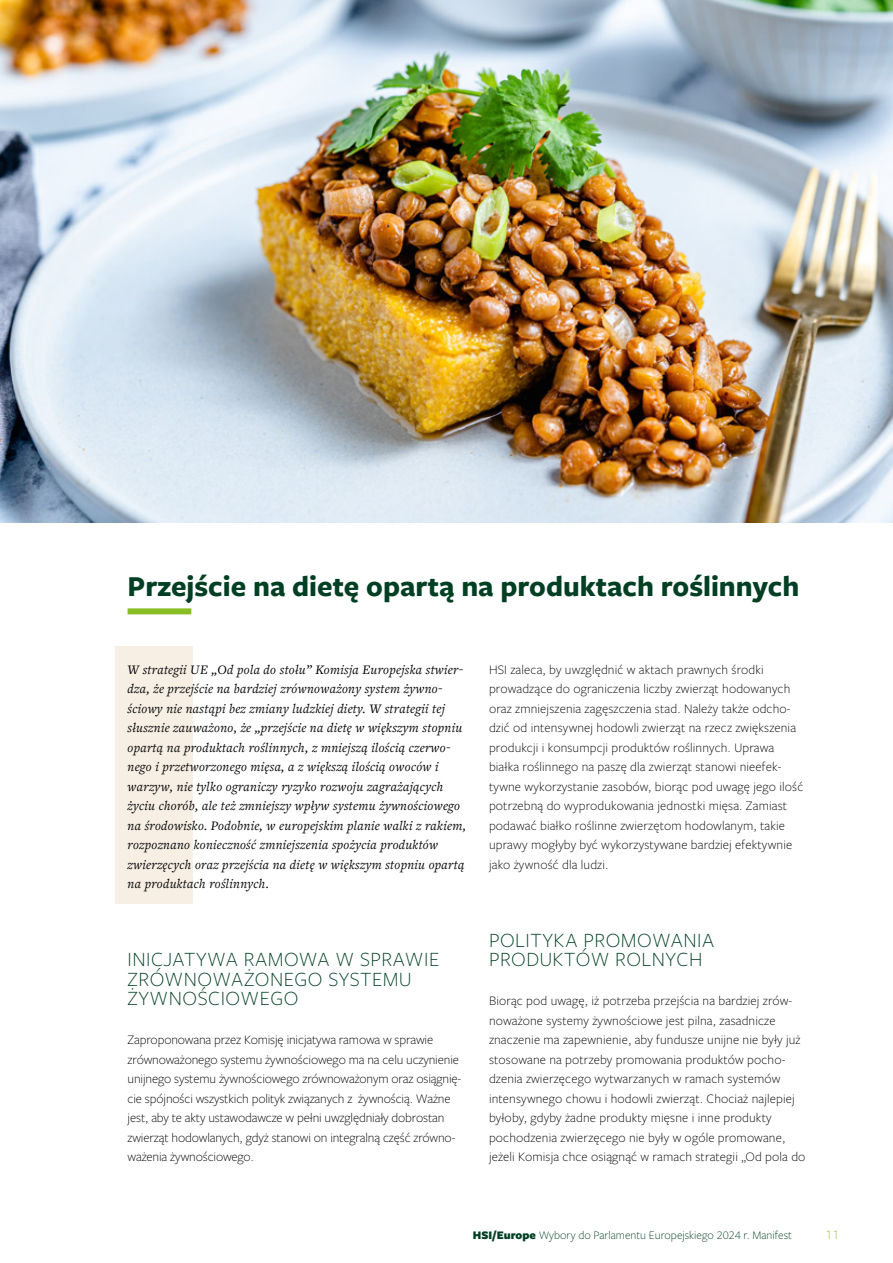
<style>
.page{position:relative;width:893px;height:1263px;background:#fff}
.page>*{position:absolute;margin:0;border:0;box-sizing:border-box;transform-origin:0 0}
.t1{font:700 30px "Freight Sans Pro";color:#003f23}
.t2{font:300 21px/19.5px "Freight Sans Pro";letter-spacing:.025em;color:#003f23}
.t3{font:300 13.5px/19.5px "Freight Sans Pro";letter-spacing:.01em;color:#000}
.t4{font:italic 13.5px/19.5px "Freight Text Pro";letter-spacing:.02em;color:#000}
.t5{font:300 13.5px/19.5px "Freight Sans Pro";letter-spacing:-.01em;color:#000}
.t6{font:300 13.5px "Freight Sans Pro";color:#89bd24}
.t7{font:300 12px "Freight Sans Pro";color:#003f23}
.s1{font-weight:900}
</style>
<div class="page">
<div style="left:115px;top:646px;width:78px;height:258px;background:#f7efe4"></div>
<div style="left:128px;top:608px;width:63px;height:6px;background:#89bd24"></div>
<img style="left:0;top:0;width:893px;height:522px">
<h1 class="t1" style="left:128px;top:565px;width:673px">Przejście na dietę opartą na produktach roślinnych</h1>
<p class="t4" style="left:128px;top:659px;width:340px">W strategii UE „Od pola do stołu” Komisja Europejska stwier&shy;dza, że przejście na bardziej zrównoważony system żywno&shy;ściowy nie nastąpi bez zmiany ludzkiej diety. W strategii tej słusznie zauważono, że „przejście na dietę w większym stopniu opartą na produktach roślinnych, z mniejszą ilością czerwo&shy;nego i przetworzonego mięsa, a z większą ilością owoców i warzyw, nie tylko ograniczy ryzyko rozwoju zagrażających życiu chorób, ale też zmniejszy wpływ systemu żywnościowego na środowisko. Podobnie, w europejskim planie walki z rakiem, rozpoznano konieczność zmniejszenia spożycia produktów zwierzęcych oraz przejścia na dietę w większym stopniu opartą na produktach roślinnych.</p>
<h2 class="t2" style="left:128px;top:949px;width:313px">INICJATYWA RAMOWA W SPRAWIE<br>ZRÓWNOWAŻONEGO SYSTEMU<br>ŻYWNOŚCIOWEGO</h2>
<p class="t5" style="left:128px;top:1029px;width:335px">Zaproponowana przez Komisję inicjatywa ramowa w sprawie zrównoważonego systemu żywnościowego ma na celu uczynienie unijnego systemu żywnościowego zrównoważonym oraz osiągnię&shy;cie spójności wszystkich polityk związanych z żywnością. Ważne jest, aby te akty ustawodawcze w pełni uwzględniały dobrostan zwierząt hodowlanych, gdyż stanowi on integralną część zrówno&shy;ważenia żywnościowego.</p>
<p class="t3" style="left:489px;top:659px;width:316px">HSI zaleca, by uwzględnić w aktach prawnych środki prowadzące do ograniczenia liczby zwierząt hodowanych oraz zmniejszenia zagęszczenia stad. Należy także odcho&shy;dzić od intensywnej hodowli zwierząt na rzecz zwiększenia produkcji i konsumpcji produktów roślinnych. Uprawa białka roślinnego na paszę dla zwierząt stanowi nieefek&shy;tywne wykorzystanie zasobów, biorąc pod uwagę jego ilość potrzebną do wyprodukowania jednostki mięsa. Zamiast podawać białko roślinne zwierzętom hodowlanym, takie uprawy mogłyby być wykorzystywane bardziej efektywnie jako żywność dla ludzi.</p>
<h2 class="t2" style="left:489px;top:929px;width:227px">POLITYKA PROMOWANIA<br>PRODUKTÓW ROLNYCH</h2>
<p class="t3" style="left:489px;top:990px;width:318px">Biorąc pod uwagę, iż potrzeba przejścia na bardziej zrów&shy;noważone systemy żywnościowe jest pilna, zasadnicze znaczenie ma zapewnienie, aby fundusze unijne nie były już stosowane na potrzeby promowania produktów pocho&shy;dzenia zwierzęcego wytwarzanych w ramach systemów intensywnego chowu i hodowli zwierząt. Chociaż najlepiej byłoby, gdyby żadne produkty mięsne i inne produkty pochodzenia zwierzęcego nie były w ogóle promowane, jeżeli Komisja chce osiągnąć w ramach strategii „Od pola do</p>
<p class="t7" style="left:473px;top:1227px;width:321px"><span class="s1">HSI/Europe</span> Wybory do Parlamentu Europejskiego 2024 r. Manifest</p>
<p class="t6" style="left:826px;top:1226px;width:15px">11</p>
</div>
